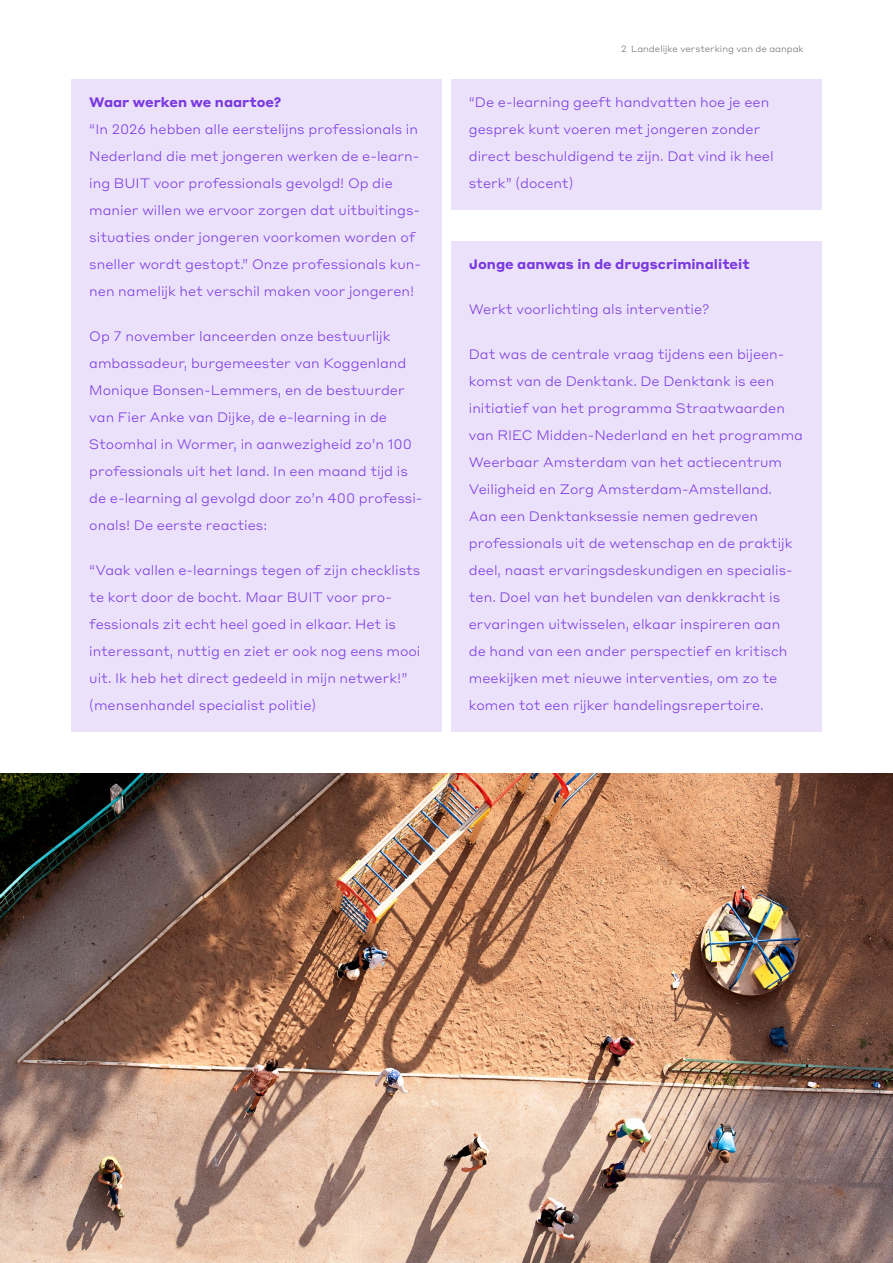
<style>
.page{position:relative;width:893px;height:1263px;background:#fff}
.page>*{position:absolute;margin:0;border:0;box-sizing:border-box;transform-origin:0 0}
.P_Kader_Body_Begin_Midden{font:300 13.5px/27px "Styrene ALC";color:#7a39df}
.P_Kader_Body_Begin_Midden-2{font:700 13.5px "Styrene ALC";color:#7a39df}
.H4_Kader_Kop{font:700 13.5px "Styrene ALC";color:#7a39df}
.t1{font:300 9px "Styrene ALC";color:#6f6f6f}
</style>
<div class="page">
<div style="left:71px;top:79px;width:371px;height:49px;background:#ebe1fa"></div>
<div style="left:71px;top:106px;width:371px;height:211px;background:#ebe1fa"></div>
<div style="left:71px;top:313px;width:371px;height:238px;background:#ebe1fa"></div>
<div style="left:71px;top:547px;width:371px;height:184px;background:#ebe1fa"></div>
<div style="left:451px;top:79px;width:371px;height:130px;background:#ebe1fa"></div>
<div style="left:451px;top:241px;width:371px;height:49px;background:#ebe1fa"></div>
<div style="left:451px;top:286px;width:371px;height:49px;background:#ebe1fa"></div>
<div style="left:451px;top:331px;width:371px;height:400px;background:#ebe1fa"></div>
<img style="left:0;top:773px;width:893px;height:490px">
<h4 class="H4_Kader_Kop" style="left:89px;top:91px;width:194px">Waar werken we naartoe?</h4>
<p class="P_Kader_Body_Begin_Midden" style="left:89px;top:115px;width:333px">“In 2026 hebben alle eerstelijns professionals in Nederland die met jongeren werken de e-learn&shy;ing BUIT voor professionals gevolgd! Op die manier willen we ervoor zorgen dat uitbuitings&shy;situaties onder jongeren voorkomen worden of sneller wordt gestopt.” Onze professionals kun&shy;nen namelijk het verschil maken voor jongeren!</p>
<p class="P_Kader_Body_Begin_Midden" style="left:89px;top:322px;width:335px">Op 7 november lanceerden onze bestuurlijk ambassadeur, burgemeester van Koggenland Monique Bonsen-Lemmers, en de bestuurder van Fier Anke van Dijke, de e-learning in de Stoomhal in Wormer, in aanwezigheid zo’n 100 professionals uit het land. In een maand tijd is de e-learning al gevolgd door zo’n 400 professi&shy;onals! De eerste reacties:</p>
<p class="P_Kader_Body_Begin_Midden" style="left:89px;top:556px;width:333px">“Vaak vallen e-learnings tegen of zijn checklists te kort door de bocht. Maar BUIT voor pro&shy;fessionals zit echt heel goed in elkaar. Het is interessant, nuttig en ziet er ook nog eens mooi uit. Ik heb het direct gedeeld in mijn netwerk!” (mensenhandel specialist politie)</p>
<p class="t1" style="left:621px;top:41px;width:184px">2 Landelijke versterking van de aanpak</p>
<p class="P_Kader_Body_Begin_Midden" style="left:469px;top:88px;width:306px">“De e-learning geeft handvatten hoe je een gesprek kunt voeren met jongeren zonder direct beschuldigend te zijn. Dat vind ik heel sterk” (docent)</p>
<p class="P_Kader_Body_Begin_Midden-2" style="left:469px;top:253px;width:282px">Jonge aanwas in de drugscriminaliteit</p>
<p class="P_Kader_Body_Begin_Midden" style="left:469px;top:295px;width:242px">Werkt voorlichting als interventie?</p>
<p class="P_Kader_Body_Begin_Midden" style="left:469px;top:340px;width:336px">Dat was de centrale vraag tijdens een bijeen&shy;komst van de Denktank. De Denktank is een initiatief van het programma Straatwaarden van RIEC Midden-Nederland en het programma Weerbaar Amsterdam van het actiecentrum Veiligheid en Zorg Amsterdam-Amstelland.<br>Aan een Denktanksessie nemen gedreven professionals uit de wetenschap en de praktijk deel, naast ervaringsdeskundigen en specialis&shy;ten. Doel van het bundelen van denkkracht is ervaringen uitwisselen, elkaar inspireren aan<br>de hand van een ander perspectief en kritisch meekijken met nieuwe interventies, om zo te komen tot een rijker handelingsrepertoire.</p>
</div>
